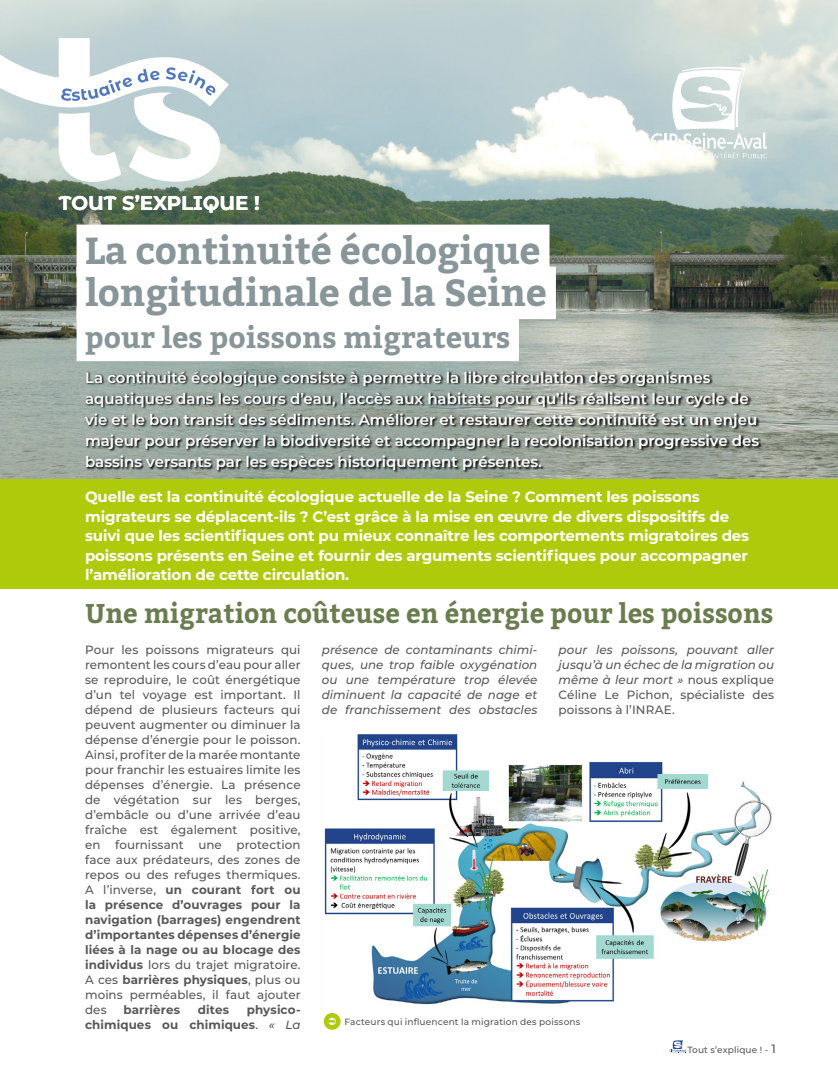
<style>
.page{position:relative;width:838px;height:1085px;background:#fff}
.page>*{position:absolute;margin:0;border:0;box-sizing:border-box;transform-origin:0 0}
.t1{font:700 37.5px/42px "Bitter";letter-spacing:-.01em;color:#889699}
.t2{font:700 29.25px "Bitter";color:#889699}
.t3{font:700 27px "Bitter";color:#697d4e;scale:.96 1}
.t4{font:700 19.8px "Montserrat Alternates";color:#fff}
.t5{font:600 15px/21px "Montserrat";color:#fff}
.t6{font:700 15px/19.5px "Montserrat";letter-spacing:-.01em;color:#fff}
.t7{font:500 12px/15px "Montserrat";letter-spacing:.005em;color:#595857;text-align:justify}
.t8{font:italic 500 12px/15px "Montserrat";letter-spacing:.005em;color:#595857;text-align:justify}
.t9{font:700 12px/15px "Montserrat";letter-spacing:.01em;color:#595857;text-align:right}
.t10{font:500 9px "Montserrat";letter-spacing:.015em;color:#595857}
.s1{font-family:"Montserrat"}
.s2{font-weight:700}
.s3{font-style:normal}
.s4{font-weight:500}
.s5{font-weight:500;font-style:italic}
.s6{font-size:12px}
</style>
<div class="page">
<svg style="left:669px;top:1040px;width:17px;height:13px"></svg>
<img style="left:0;top:0;width:838px;height:479px">
<svg style="left:85px;top:370px;width:677px;height:102px;background:#808a83"></svg>
<div style="left:77px;top:224px;width:472px;height:53px;background:#fff"></div>
<div style="left:77px;top:266px;width:479px;height:53px;background:#fff"></div>
<div style="left:77px;top:308px;width:442px;height:53px;background:#fff"></div>
<div style="left:0;top:479px;width:838px;height:109px;background:#afca0b"></div>
<img style="left:324px;top:734px;width:448px;height:271px">
<svg style="left:323px;top:1011px;width:18px;height:19px"></svg>
<div style="left:322px;top:1011px;width:20px;height:20px;border:2px solid #fff;border-radius:50%"></div>
<svg style="left:328px;top:1017px;width:8px;height:7px"></svg>
<svg style="left:0;top:38px;width:229px;height:144px"></svg>
<svg style="left:650px;top:64px;width:117px;height:94px"></svg>
<h3 class="t4" style="left:59px;top:189px;width:202px">TOUT S’<span class="s1">E</span>XPLIQU<span class="s1">E</span> !</h3>
<h1 class="t1" style="left:85px;top:231px;width:463px">La continuité écologique longitudinale de la Seine</h1>
<h2 class="t2" style="left:85px;top:319px;width:427px">pour les poissons migrateurs</h2>
<p class="t5" style="left:85px;top:366px;width:675px">La continuité écologique consiste à permettre la libre circulation des organismes aquatiques dans les cours d’eau, l’accès aux habitats pour qu’ils réalisent leur cycle de vie et le bon transit des sédiments. Améliorer et restaurer cette continuité est un enjeu majeur pour préserver la biodiversité et accompagner la recolonisation progressive des bassins versants par les espèces historiquement présentes.</p>
<p class="t6" style="left:85px;top:486px;width:665px">Quelle est la continuité écologique actuelle de la Seine ? Comment les poissons migrateurs se déplacent-ils ? C’est grâce à la mise en œuvre de divers dispositifs de suivi que les scientifiques ont pu mieux connaître les comportements migratoires des poissons présents en Seine et fournir des arguments scientifiques pour accompagner l’amélioration de cette circulation.</p>
<h3 class="t3" style="left:85px;top:595px;width:718px">Une migration coûteuse en énergie pour les poissons</h3>
<p class="t7" style="left:85px;top:641px;width:217px">Pour les poissons migrateurs qui remontent les cours d’eau pour aller se reproduire, le coût énergétique d’un tel voyage est important. Il dépend de plusieurs facteurs qui peuvent augmenter ou diminuer la dépense d’énergie pour le poisson.<br>Ainsi, profiter de la marée montante pour franchir les estuaires limite les dépenses d’énergie. La présence de végétation sur les berges, d’embâcle ou d’une arrivée d’eau fraîche est également positive, en fournissant une protection face aux prédateurs, des zones de repos ou des refuges thermiques.<br>A l’inverse, <span class="s2">un courant fort ou la présence d’ouvrages pour la navigation (barrages) engendrent d’importantes dépenses d’énergie liées à la nage ou au blocage des individus</span> lors du trajet migratoire.<br>A ces <span class="s2">barrières physiques</span>, plus ou moins perméables, il faut ajouter des</p>
<p class="t8" style="left:322px;top:641px;width:217px">présence de contaminants chimi&shy;ques, une trop faible oxygénation ou une température trop élevée diminuent la capacité de nage et de franchissement des obstacles</p>
<p class="t8" style="left:558px;top:641px;width:217px">pour les poissons, pouvant aller jusqu’à un échec de la migration ou même à leur mort » <span class="s3">nous explique Céline Le Pichon, spécialiste des poissons à l’INRAE.</span></p>
<p class="t9" style="left:85px;top:1001px;width:217px">physico-<br>chimiques ou chimiques<span class="s4">.</span> <span class="s5">« La</span></p>
<p class="t9" style="left:124px;top:1001px;width:58px">barrières</p>
<p class="t9" style="left:198px;top:1001px;width:33px">dites</p>
<p class="t10" style="left:344px;top:1015px;width:237px">Facteurs qui influencent la migration des poissons</p>
<p class="t10" style="left:687px;top:1042px;width:90px">Tout s’explique ! - <span class="s6">1</span></p>
</div>
